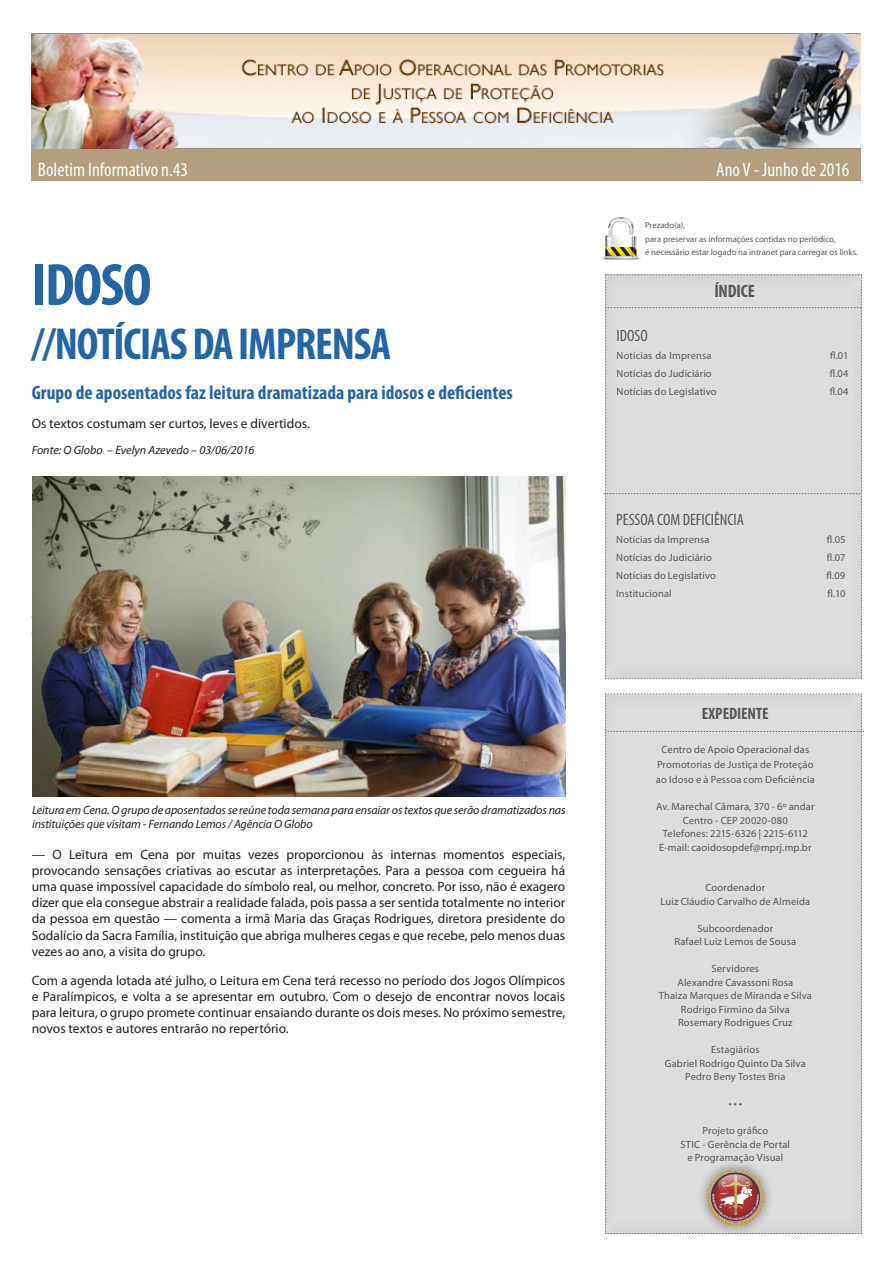
<style>
.page{position:relative;width:893px;height:1263px;background:#fff}
.page>*{position:absolute;margin:0;border:0;box-sizing:border-box;transform-origin:0 0}
.título_seção{font:700 condensed 60px "Myriad Pro";letter-spacing:-.025em;color:#2465a4}
.título_seção-2{font:700 condensed 45px "Myriad Pro";letter-spacing:-.025em;color:#2465a4}
.tíulo_matéria{font:700 condensed 19.5px "Myriad Pro";color:#2465a4}
.t1{font:condensed 19.5px "Myriad Pro";color:#f1fffd}
.t2{font:700 condensed 18px "Myriad Pro";letter-spacing:-.01em;color:#57585a}
.t3{font:condensed 16.5px "Myriad Pro";letter-spacing:-.005em;color:#57585a}
.t4{font:700 condensed 16.5px "Myriad Pro";letter-spacing:-.005em;color:#57585a}
.texto_corrido{font:13.5px/16.2px "Myriad Pro";color:#231f20;text-align:justify}
.Legenda{font:italic 12px/13.5px "Myriad Pro";letter-spacing:-.01em;color:#231f20}
.texto_corrido-2{font:italic 12px "Myriad Pro";color:#231f20}
.t5{font:10.5px "Myriad Pro";letter-spacing:.01em;color:#57585a}
.t6{font:8.7px "Myriad Pro";color:#57585a}
</style>
<div class="page">
<div style="left:605px;top:693px;width:259px;height:541px;background:#dcdddf"></div>
<img style="left:601px;top:217px;width:40px;height:43px">
<div style="left:32px;top:149px;width:829px;height:32px;background:#b39f7e"></div>
<img style="left:32px;top:33px;width:829px;height:116px">
<div style="left:604px;top:274px;width:258px;height:406px;background:#dcdddf"></div>
<img style="left:32px;top:476px;width:534px;height:321px">
<p class="t1" style="left:38px;top:158px;width:152px">Boletim Informativo n.43</p>
<p class="t1" style="left:716px;top:158px;width:135px">Ano V - Junho de 2016</p>
<p class="título_seção" style="left:32px;top:247px;width:121px">IDOSO</p>
<p class="título_seção-2" style="left:32px;top:316px;width:361px">//NOTÍCIAS DA IMPRENSA</p>
<p class="tíulo_matéria" style="left:32px;top:381px;width:483px">Grupo de aposentados faz leitura dramatizada para idosos e deficientes</p>
<p class="texto_corrido" style="left:32px;top:415px;width:280px">Os textos costumam ser curtos, leves e divertidos.</p>
<p class="texto_corrido-2" style="left:32px;top:443px;width:224px">Fonte: O Globo – Evelyn Azevedo – 03/06/2016</p>
<p class="Legenda" style="left:32px;top:803px;width:535px">Leitura em Cena. O grupo de aposentados se reúne toda semana para ensaiar os textos que serão dramatizados nas instituições que visitam - Fernando Lemos / Agência O Globo</p>
<p class="texto_corrido" style="left:32px;top:846px;width:535px">— O Leitura em Cena por muitas vezes proporcionou às internas momentos especiais, provocando sensações criativas ao escutar as interpretações. Para a pessoa com cegueira há uma quase impossível capacidade do símbolo real, ou melhor, concreto. Por isso, não é exagero dizer que ela consegue abstrair a realidade falada, pois passa a ser sentida totalmente no interior da pessoa em questão — comenta a irmã Maria das Graças Rodrigues, diretora presidente do Sodalício da Sacra Família, instituição que abriga mulheres cegas e que recebe, pelo menos duas vezes ao ano, a visita do grupo.</p>
<p class="texto_corrido" style="left:32px;top:972px;width:535px">Com a agenda lotada até julho, o Leitura em Cena terá recesso no período dos Jogos Olímpicos e Paralímpicos, e volta a se apresentar em outubro. Com o desejo de encontrar novos locais para leitura, o grupo promete continuar ensaiando durante os dois meses. No próximo semestre, novos textos e autores entrarão no repertório.</p>
<p class="t6" style="left:645px;top:220px;width:42px">Prezado(a),</p>
<p class="t6" style="left:645px;top:233px;width:192px">para preservar as informações contidas no periódico,</p>
<p class="t6" style="left:645px;top:247px;width:214px">é necessário estar logado na intranet para carregar os links.</p>
<p class="t2" style="left:714px;top:280px;width:42px">ÍNDICE</p>
<p class="t3" style="left:617px;top:325px;width:33px">IDOSO</p>
<p class="t5" style="left:617px;top:349px;width:96px">Notícias da Imprensa</p>
<p class="t5" style="left:830px;top:349px;width:20px">fl.01</p>
<p class="t5" style="left:617px;top:367px;width:97px">Notícias do Judiciário</p>
<p class="t5" style="left:830px;top:367px;width:20px">fl.04</p>
<p class="t5" style="left:617px;top:385px;width:102px">Notícias do Legislativo</p>
<p class="t5" style="left:830px;top:385px;width:20px">fl.04</p>
<p class="t3" style="left:616px;top:510px;width:129px">PESSOA COM DEFICIÊNCIA</p>
<p class="t5" style="left:616px;top:533px;width:95px">Notícias da Imprensa</p>
<p class="t5" style="left:827px;top:533px;width:20px">fl.05</p>
<p class="t5" style="left:616px;top:551px;width:97px">Notícias do Judiciário</p>
<p class="t5" style="left:827px;top:551px;width:20px">fl.07</p>
<p class="t5" style="left:616px;top:569px;width:101px">Notícias do Legislativo</p>
<p class="t5" style="left:826px;top:569px;width:20px">fl.09</p>
<p class="t5" style="left:616px;top:587px;width:57px">Institucional</p>
<p class="t5" style="left:827px;top:587px;width:20px">fl.10</p>
<p class="t4" style="left:702px;top:703px;width:68px">EXPEDIENTE</p>
<p class="t5" style="left:661px;top:743px;width:149px">Centro de Apoio Operacional das</p>
<p class="t5" style="left:657px;top:758px;width:158px">Promotorias de Justiça de Proteção</p>
<p class="t5" style="left:656px;top:773px;width:160px">ao Idoso e à Pessoa com Deficiência</p>
<p class="t5" style="left:656px;top:800px;width:160px">Av. Marechal Câmara, 370 - 6º andar</p>
<p class="t5" style="left:683px;top:813px;width:107px">Centro - CEP 20020-080</p>
<p class="t5" style="left:663px;top:827px;width:146px">Telefones: 2215-6326 | 2215-6112</p>
<p class="t5" style="left:659px;top:840px;width:154px">E-mail: caoidosopdef@mprj.mp.br</p>
<p class="t5" style="left:705px;top:881px;width:61px">Coordenador</p>
<p class="t5" style="left:660px;top:894px;width:151px">Luiz Cláudio Carvalho de Almeida</p>
<p class="t5" style="left:697px;top:921px;width:77px">Subcoordenador</p>
<p class="t5" style="left:674px;top:935px;width:123px">Rafael Luiz Lemos de Sousa</p>
<p class="t5" style="left:711px;top:962px;width:49px">Servidores</p>
<p class="t5" style="left:677px;top:975px;width:117px">Alexandre Cavassoni Rosa</p>
<p class="t5" style="left:659px;top:989px;width:155px">Thaiza Marques de Miranda e Silva</p>
<p class="t5" style="left:681px;top:1002px;width:110px">Rodrigo Firmino da Silva</p>
<p class="t5" style="left:678px;top:1016px;width:116px">Rosemary Rodrigues Cruz</p>
<p class="t5" style="left:711px;top:1043px;width:50px">Estagiários</p>
<p class="t5" style="left:665px;top:1056px;width:143px">Gabriel Rodrigo Quinto Da Silva</p>
<p class="t5" style="left:685px;top:1070px;width:102px">Pedro Beny Tostes Bria</p>
<p class="t5" style="left:729px;top:1097px;width:15px">• • •</p>
<p class="t5" style="left:702px;top:1124px;width:67px">Projeto gráfico</p>
<p class="t5" style="left:681px;top:1137px;width:111px">STIC - Gerência de Portal</p>
<p class="t5" style="left:687px;top:1151px;width:97px">e Programação Visual</p>
</div>
